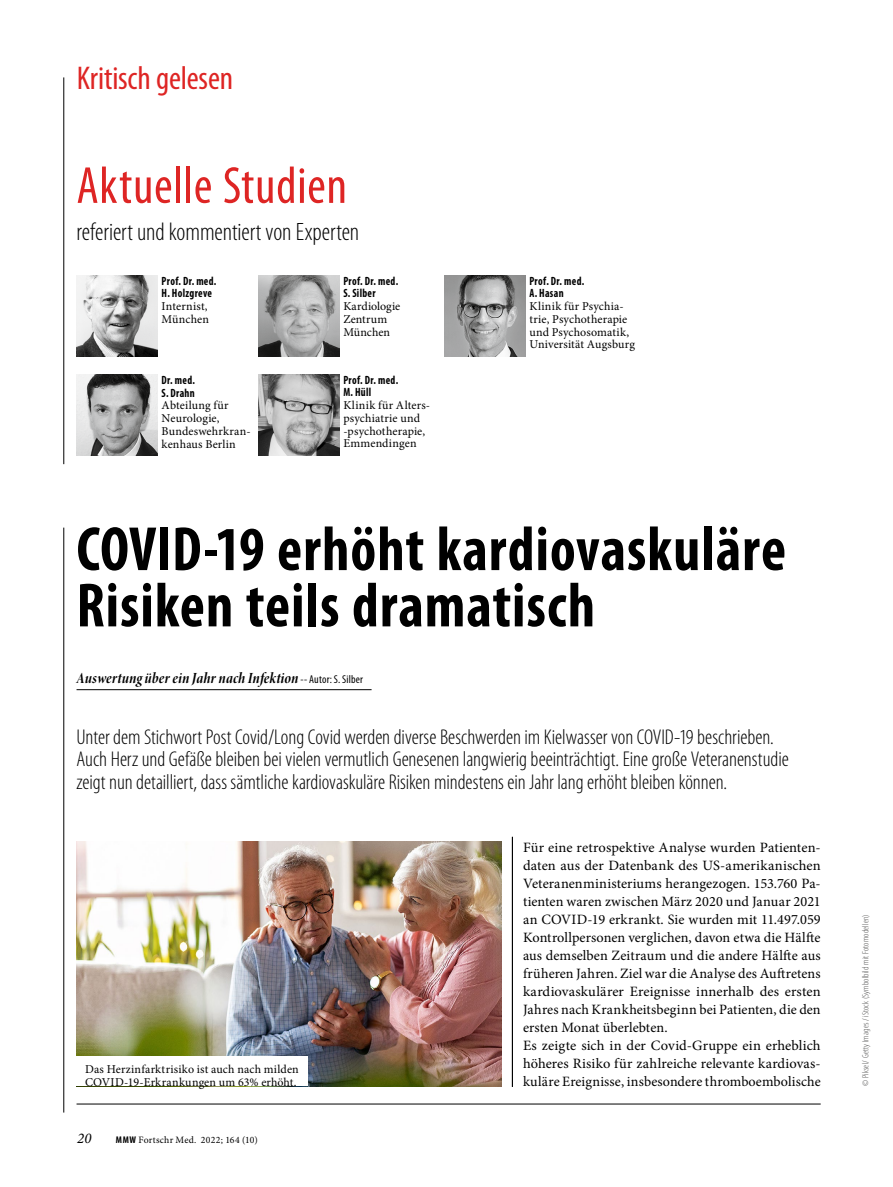
<style>
.page{position:relative;width:893px;height:1187px;background:#fff}
.page>*{position:absolute;margin:0;border:0;box-sizing:border-box;transform-origin:0 0}
.Title_gross{font:700 condensed 63px/56.2px "Myriad Pro";letter-spacing:.015em;color:#000;scale:.95 1}
.t1{font:condensed 52.5px "Myriad Pro";letter-spacing:.015em;color:#de2524}
.t2{font:condensed 33px "Myriad Pro";letter-spacing:-.005em;color:#de2524}
.t3{font:300 condensed 25.2px "Myriad Pro";letter-spacing:-.005em;color:#000}
.Trailer_1{font:300 condensed 21.45px/22.5px "Myriad Pro";letter-spacing:-.005em;color:#000}
.SuperTitle_1{font:15.75px "Minion Pro Bold Cn It Disp";letter-spacing:.005em;color:#000}
.t4{font:italic 14.85px "Minion Pro";color:#000}
.Para_x{font:14.25px/18px "Minion Pro";letter-spacing:.005em;color:#000;text-align:justify}
.Image_Caption_x{font:12px/12.8px "Minion Pro";letter-spacing:.01em;color:#000}
.Image_Caption_Author{font:700 condensed 12px/12.8px "Myriad Pro";letter-spacing:.03em;color:#000;scale:.9 1}
.t5{font:9.75px "Minion Pro";letter-spacing:.025em;color:#000}
.Image_Source_x{font:300 condensed 9px "Myriad Pro";letter-spacing:.02em;color:#4d4d4c}
.s1{font-family:"Myriad Pro";font-stretch:condensed;font-size:11.4px}
.s2{font-family:"Myriad Pro";font-weight:700;font-stretch:condensed}
</style>
<div class="page">
<hr style="left:64px;top:77px;width:1px;height:387px;background:#000">
<hr style="left:64px;top:527px;width:1px;height:585px;background:#000">
<hr style="left:77px;top:1103px;width:744px;height:1px;background:#000">
<img style="left:77px;top:276px;width:80px;height:80px">
<hr style="left:77px;top:689px;width:295px;height:1px;background:#000">
<hr style="left:512px;top:836px;width:1px;height:250px;background:#000">
<img style="left:77px;top:841px;width:425px;height:244px">
<div style="left:77px;top:1056px;width:231px;height:29px;background:#fff"></div>
<img style="left:258px;top:375px;width:81px;height:80px">
<img style="left:258px;top:276px;width:81px;height:80px">
<img style="left:444px;top:276px;width:81px;height:80px">
<img style="left:77px;top:375px;width:80px;height:80px">
<h3 class="t2" style="left:77px;top:58px;width:158px">Kritisch gelesen</h3>
<h2 class="t1" style="left:77px;top:154px;width:272px">Aktuelle Studien</h2>
<h3 class="t3" style="left:77px;top:218px;width:284px">referiert und kommentiert von Experten</h3>
<p class="Image_Caption_Author" style="left:162px;top:274px;width:62px">Prof. Dr. med.<br>H. Holzgreve</p>
<p class="Image_Caption_x" style="left:162px;top:300px;width:49px">Internist,<br>München</p>
<p class="Image_Caption_Author" style="left:162px;top:373px;width:39px">Dr. med.</p>
<p class="Image_Caption_Author" style="left:162px;top:386px;width:38px">S. Drahn</p>
<p class="Image_Caption_x" style="left:162px;top:399px;width:91px">Abteilung für<br>Neurologie,<br>Bundeswehrkran&shy;kenhaus Berlin</p>
<p class="Image_Caption_Author" style="left:343px;top:274px;width:62px">Prof. Dr. med.<br>S. Silber</p>
<p class="Image_Caption_x" style="left:343px;top:300px;width:58px">Kardiologie<br>Zentrum<br>München</p>
<p class="Image_Caption_Author" style="left:343px;top:373px;width:62px">Prof. Dr. med.<br>M. Hüll</p>
<p class="Image_Caption_x" style="left:343px;top:399px;width:88px">Klinik für Alters&shy;psychiatrie und -psychotherapie,<br>Emmendingen</p>
<p class="Image_Caption_Author" style="left:529px;top:274px;width:62px">Prof. Dr. med.<br>A. Hasan</p>
<p class="Image_Caption_x" style="left:529px;top:300px;width:107px">Klinik für Psychia&shy;trie, Psychotherapie und Psychosomatik,<br>Universität Augsburg</p>
<p class="Title_gross" style="left:77px;top:519px;width:748px">COVID-19 erhöht kardiovaskuläre<br>Risiken teils dramatisch</p>
<p class="SuperTitle_1" style="left:77px;top:668px;width:288px">Auswertung über ein Jahr nach Infektion <span class="s1">-- Autor: S. Silber</span></p>
<p class="Trailer_1" style="left:77px;top:726px;width:714px">Unter dem Stichwort Post Covid/Long Covid werden diverse Beschwerden im Kielwasser von COVID-19 beschrieben.<br>Auch Herz und Gefäße bleiben bei vielen vermutlich Genesenen langwierig beeinträchtigt. Eine große Veteranenstudie zeigt nun detailliert, dass sämtliche kardiovaskuläre Risiken mindestens ein Jahr lang erhöht bleiben können.</p>
<p class="Image_Caption_x" style="left:85px;top:1062px;width:215px">Das Herzinfarktrisiko ist auch nach milden<br>COVID-19-Erkrankungen um 63% erhöht.</p>
<p class="t4" style="left:77px;top:1128px;width:16px">20</p>
<p class="t5" style="left:116px;top:1132px;width:143px"><span class="s2">MMW</span> Fortschr Med. 2022; 164 (10)</p>
<p class="Para_x" style="left:523px;top:838px;width:299px">Für eine retrospektive Analyse wurden Patienten&shy;daten aus der Datenbank des US-amerikanischen Veteranenministeriums herangezogen. 153.760 Pa&shy;tienten waren zwischen März 2020 und Januar 2021 an COVID-19 erkrankt. Sie wurden mit 11.497.059<br>Kontrollpersonen verglichen, davon etwa die Hälfte aus demselben Zeitraum und die andere Hälfte aus früheren Jahren. Ziel war die Analyse des Auftretens kardiovaskulärer Ereignisse innerhalb des ersten Jahres nach Krankheitsbeginn bei Patienten, die den ersten Monat überlebten.</p>
<p class="Para_x" style="left:523px;top:1036px;width:299px">Es zeigte sich in der Covid-Gruppe ein erheblich höheres Risiko für zahlreiche relevante kardiovas&shy;kuläre Ereignisse, insbesondere thromboembolische</p>
<p class="Image_Source_x" style="left:861px;top:1085px;width:173px;rotate:-90deg">© Piksel/ Getty Images / iStock (Symbolbild mit Fotomodellen)</p>
</div>
